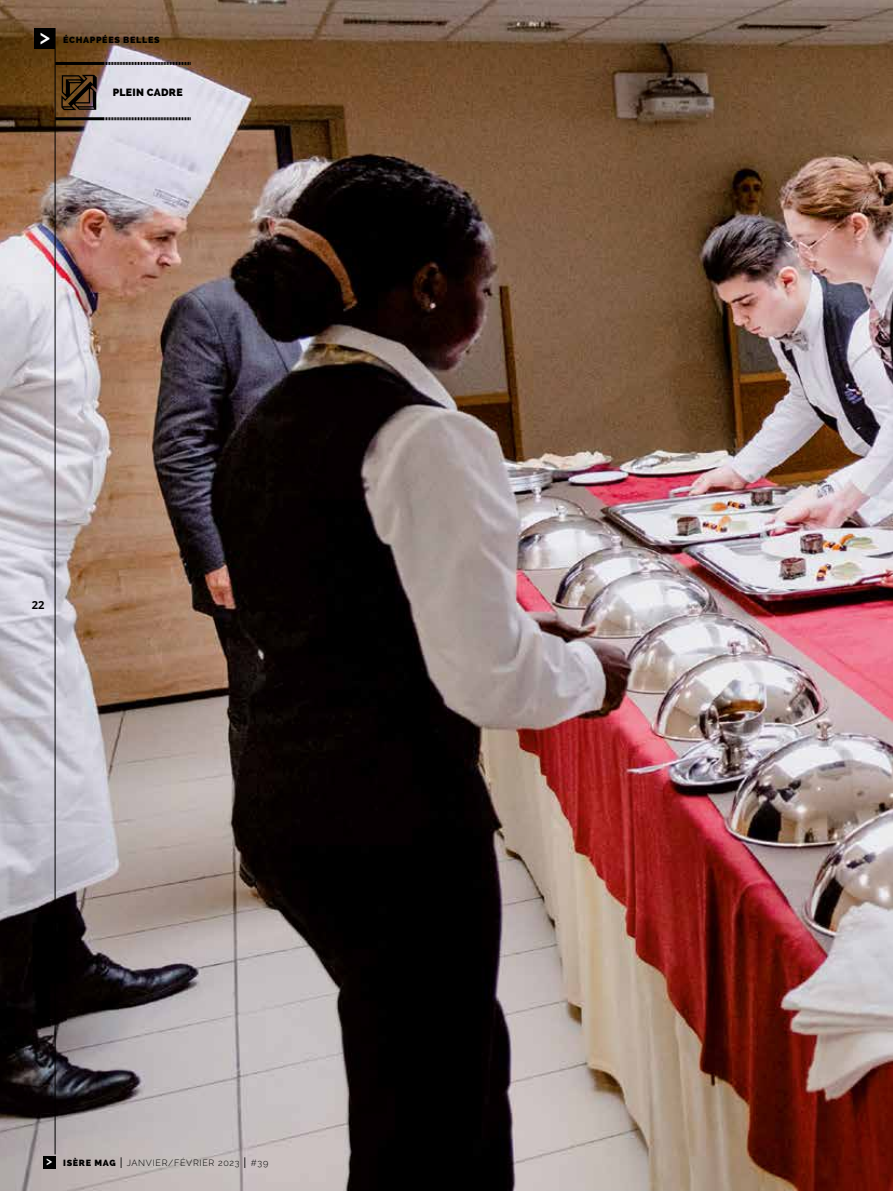
<style>
.page{position:relative;width:893px;height:1191px;background:#fff}
.page>*{position:absolute;margin:0;border:0;box-sizing:border-box;transform-origin:0 0}
.t1{font:600 21px "Raleway";color:#fff}
.t2{font:600 12px "Raleway";color:#fff}
.t3{font:700 11.1px "Open Sans";color:#000}
.t4{font:800 10.5px "Raleway";letter-spacing:.025em;color:#000}
.t5{font:300 9px "Raleway";letter-spacing:.075em;color:#000}
.t6{font:800 9px "Raleway";letter-spacing:.075em;color:#000}
.s1{font-weight:800}
.s2{font-size:15px}
</style>
<div class="page">
<img style="left:0;top:0;width:893px;height:1191px">
<hr style="left:55px;top:28px;width:1px;height:1126px;background:#000">
<div style="left:34px;top:28px;width:21px;height:21px;background:#000"></div>
<div style="left:43px;top:1155px;width:12px;height:13px;background:#000"></div>
<svg style="left:103px;top:117px;width:88px;height:3px"></svg>
<hr style="left:55px;top:117px;width:48px;height:3px;background:#000">
<svg style="left:103px;top:62px;width:88px;height:3px"></svg>
<hr style="left:55px;top:62px;width:48px;height:3px;background:#000">
<svg style="left:61px;top:75px;width:36px;height:35px"></svg>
<h1 class="t1" style="left:39px;top:24px;width:12px">&gt;</h1>
<p class="t6" style="left:63px;top:34px;width:98px">ÉCHAPPÉES BELLES</p>
<p class="t4" style="left:113px;top:86px;width:71px">PLEIN CADRE</p>
<p class="t3" style="left:32px;top:597px;width:14px">22</p>
<h2 class="t2" style="left:46px;top:1153px;width:8px">&gt;</h2>
<p class="t5" style="left:63px;top:1157px;width:207px"><span class="s1">ISÈRE MAG</span> <span class="s2">I</span> JANVIER/FÉVRIER 2023 <span class="s2">I</span> #39</p>
</div>
